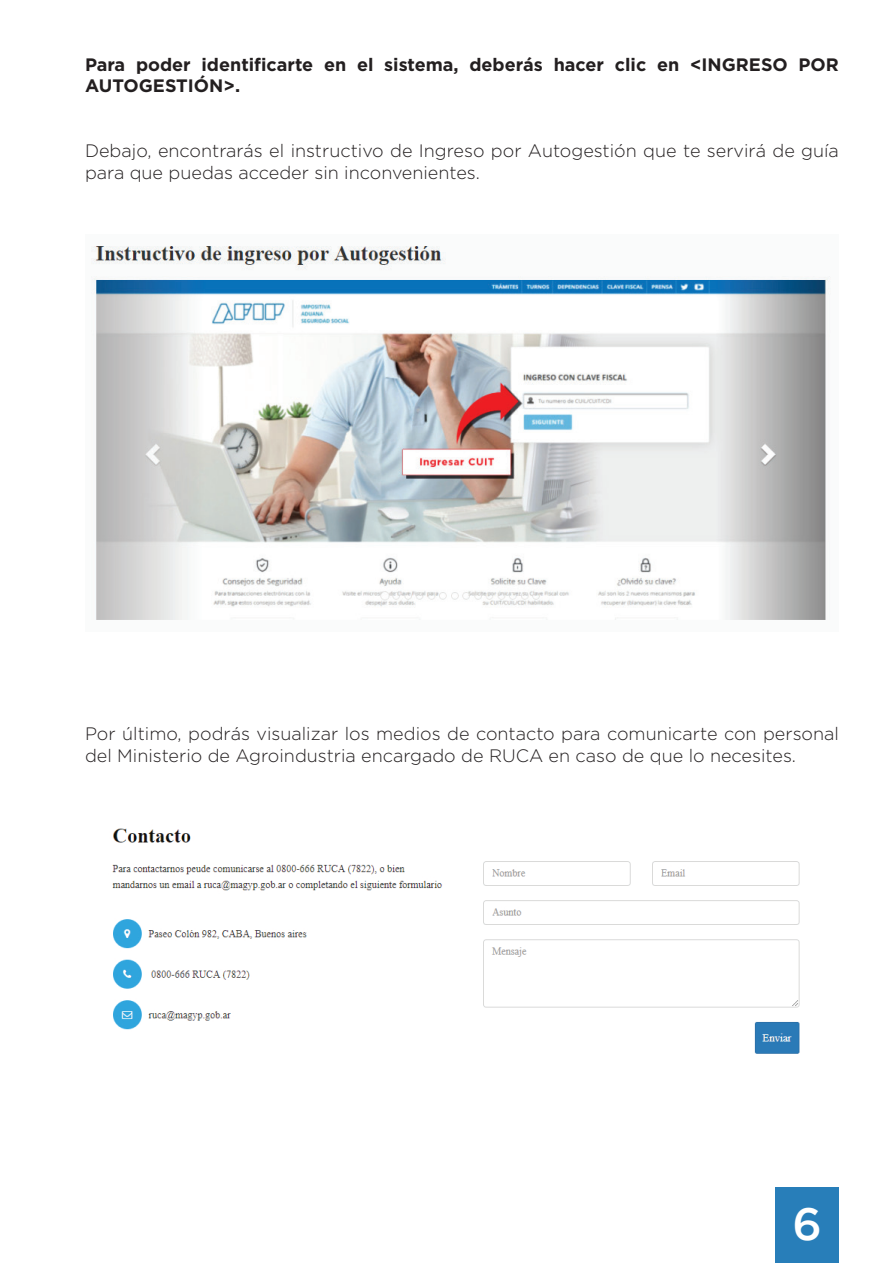
<style>
.page{position:relative;width:893px;height:1263px;background:#fff}
.page>*{position:absolute;margin:0;border:0;box-sizing:border-box;transform-origin:0 0}
.t1{font:500 45px "Gotham";color:#fff}
.t2{font:300 18px/21.6px "Gotham";color:#231f20}
.t3{font:700 18px/21.6px "Gotham";color:#231f20}
</style>
<div class="page">
<div style="left:776px;top:1187px;width:63px;height:76px;background:#287eb9"></div>
<img style="left:91px;top:246px;width:740px;height:374px">
<img style="left:112px;top:828px;width:688px;height:226px">
<p class="t3" style="left:85px;top:53px;width:755px">Para poder identificarte en el sistema, deberás hacer clic en &lt;INGRESO POR<br>AUTOGESTIÓN&gt;.</p>
<p class="t2" style="left:85px;top:140px;width:755px">Debajo, encontrarás el instructivo de Ingreso por Autogestión que te servirá de guía para que puedas acceder sin inconvenientes.</p>
<p class="t2" style="left:85px;top:723px;width:755px">Por último, podrás visualizar los medios de contacto para comunicarte con personal del Ministerio de Agroindustria encargado de RUCA en caso de que lo necesites.</p>
<h1 class="t1" style="left:792px;top:1198px;width:31px">6</h1>
</div>
